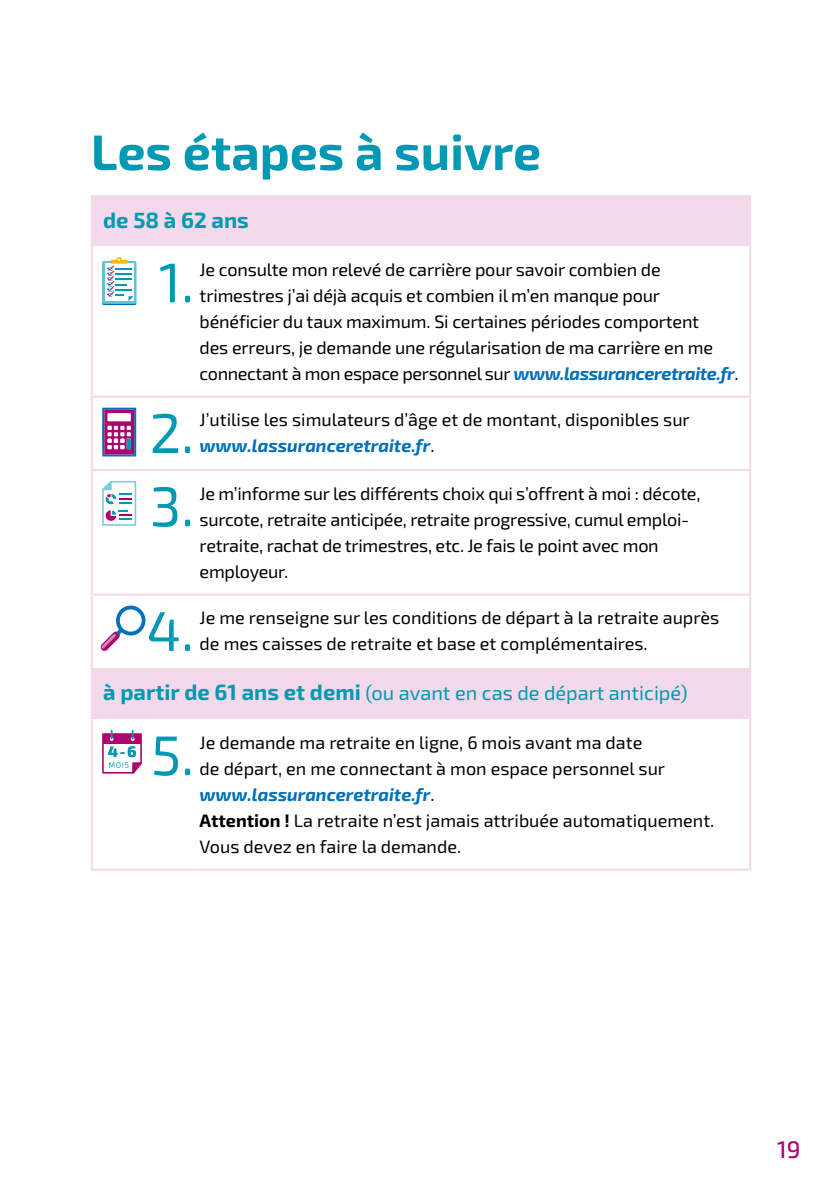
<style>
.page{position:relative;width:840px;height:1191px;background:#fff}
.page>*{position:absolute;margin:0;border:0;box-sizing:border-box;transform-origin:0 0}
.TXT_Courant{font:56px "Exo 2";color:#0099b3}
.Titre_N1{font:700 50px "Exo 2";color:#0099b3}
.t1{font:500 24px "Exo 2";color:#ad0470}
.Chapo{font:700 22px "Exo 2";color:#0099b3}
.Chapo-2{font:20px "Exo 2";color:#0099b3}
.TXT_Courant-2{font:18px/26px "Exo 2";letter-spacing:-.01em;color:#000}
.s1{font-weight:700;font-style:italic;color:#0070ba}
.s2{font-weight:700;font-size:22px}
.s3{font-weight:700}
</style>
<div class="page">
<svg style="left:93px;top:195px;width:655px;height:524px"></svg>
<hr style="left:91px;top:668px;width:2px;height:51px;background:#f3d9ea">
<hr style="left:748px;top:668px;width:2px;height:51px;background:#f3d9ea">
<hr style="left:91px;top:246px;width:2px;height:150px;background:#f3d9ea">
<hr style="left:748px;top:246px;width:2px;height:150px;background:#f3d9ea">
<hr style="left:91px;top:396px;width:108px;height:2px;background:#f3d9ea">
<hr style="left:91px;top:398px;width:2px;height:71px;background:#f3d9ea">
<hr style="left:199px;top:396px;width:551px;height:2px;background:#f3d9ea">
<hr style="left:748px;top:398px;width:2px;height:71px;background:#f3d9ea">
<hr style="left:91px;top:469px;width:108px;height:2px;background:#f3d9ea">
<hr style="left:91px;top:471px;width:2px;height:122px;background:#f3d9ea">
<hr style="left:199px;top:469px;width:551px;height:2px;background:#f3d9ea">
<hr style="left:748px;top:471px;width:2px;height:122px;background:#f3d9ea">
<hr style="left:91px;top:593px;width:108px;height:2px;background:#f3d9ea">
<hr style="left:91px;top:595px;width:2px;height:73px;background:#f3d9ea">
<hr style="left:199px;top:593px;width:551px;height:2px;background:#f3d9ea">
<hr style="left:748px;top:595px;width:2px;height:73px;background:#f3d9ea">
<hr style="left:91px;top:195px;width:2px;height:51px;background:#f3d9ea">
<hr style="left:748px;top:195px;width:2px;height:51px;background:#f3d9ea">
<hr style="left:91px;top:719px;width:2px;height:149px;background:#f3d9ea">
<hr style="left:748px;top:719px;width:2px;height:149px;background:#f3d9ea">
<hr style="left:91px;top:868px;width:108px;height:2px;background:#f3d9ea">
<hr style="left:199px;top:868px;width:551px;height:2px;background:#f3d9ea">
<div style="left:102px;top:262px;width:34px;height:43px;background:#0070ba;border-radius:2px"></div>
<div style="left:102px;top:261px;width:34px;height:43px;background:linear-gradient(to bottom,#70c6d4,#61c0cf);border-radius:2px"></div>
<div style="left:105px;top:264px;width:28px;height:37px;background:#fff"></div>
<svg style="left:107px;top:257px;width:26px;height:44px"></svg>
<svg style="left:102px;top:407px;width:34px;height:49px"></svg>
<svg style="left:99px;top:478px;width:38px;height:48px"></svg>
<svg style="left:100px;top:605px;width:45px;height:46px"></svg>
<svg style="left:102px;top:730px;width:40px;height:44px"></svg>
<p class="Titre_N1" style="left:91px;top:123px;width:451px">Les étapes à suivre</p>
<p class="Chapo" style="left:103px;top:207px;width:147px">de 58 à 62 ans</p>
<p class="TXT_Courant" style="left:159px;top:250px;width:37px">1.</p>
<p class="TXT_Courant-2" style="left:199px;top:257px;width:540px">Je consulte mon relevé de carrière pour savoir combien de trimestres j’ai déjà acquis et combien il m’en manque pour bénéficier du taux maximum. Si certaines périodes comportent<br>des erreurs, je demande une régularisation de ma carrière en me connectant à mon espace personnel sur <span class="s1">www.lassuranceretraite.fr</span>.</p>
<p class="TXT_Courant" style="left:149px;top:400px;width:46px">2.</p>
<p class="TXT_Courant-2" style="left:199px;top:407px;width:491px">J’utilise les simulateurs d’âge et de montant, disponibles sur <span class="s1">www.lassuranceretraite.fr</span>.</p>
<p class="TXT_Courant" style="left:150px;top:474px;width:45px">3.</p>
<p class="TXT_Courant-2" style="left:199px;top:481px;width:502px">Je m’informe sur les différents choix qui s’offrent à moi : décote, surcote, retraite anticipée, retraite progressive, cumul emploi&shy;retraite, rachat de trimestres, etc. Je fais le point avec mon employeur.</p>
<p class="TXT_Courant" style="left:146px;top:598px;width:49px">4.</p>
<p class="TXT_Courant-2" style="left:199px;top:605px;width:521px">Je me renseigne sur les conditions de départ à la retraite auprès de mes caisses de retraite et base et complémentaires.</p>
<p class="Chapo-2" style="left:103px;top:681px;width:585px"><span class="s2">à partir de 61 ans et demi</span> (ou avant en cas de départ anticipé)</p>
<p class="TXT_Courant" style="left:151px;top:723px;width:44px">5.</p>
<p class="TXT_Courant-2" style="left:199px;top:729px;width:467px">Je demande ma retraite en ligne, 6 mois avant ma date de départ, en me connectant à mon espace personnel sur <span class="s1">www.lassuranceretraite.fr</span>.</p>
<p class="TXT_Courant-2" style="left:199px;top:807px;width:516px"><span class="s3">Attention !</span> La retraite n’est jamais attribuée automatiquement.<br>Vous devez en faire la demande.</p>
<h3 class="t1" style="left:776px;top:1135px;width:25px">19</h3>
</div>
